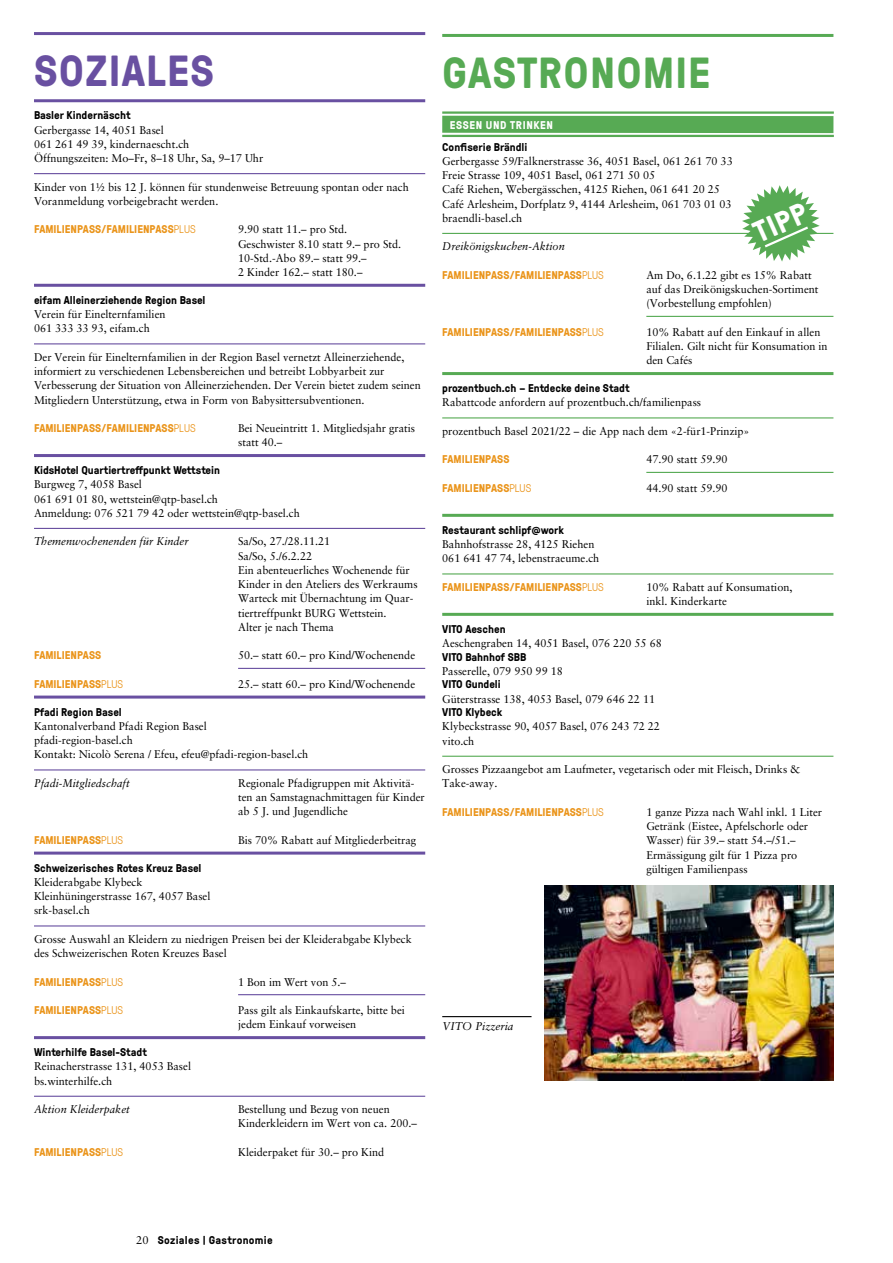
<style>
.page{position:relative;width:893px;height:1263px;background:#fff}
.page>*{position:absolute;margin:0;border:0;box-sizing:border-box;transform-origin:0 0}
.t1{font:700 43.5px "GT Pressura";letter-spacing:.025em;color:#57aa54}
.t2{font:700 43.5px "GT Pressura";letter-spacing:.025em;color:#6950a1}
.t3{font:700 29.85px "GT Pressura";color:#fff}
.t4{font:11.25px/14.2px "Sabon";color:#000}
.t5{font:700 11.25px "GT Pressura";color:#ea941a}
.t6{font:700 11.25px "GT Pressura";color:#000}
.t7{font:italic 11.25px "Sabon";color:#000}
.t8{font:700 11.25px "GT Pressura";letter-spacing:.025em;color:#000}
.t9{font:700 11.25px "GT Pressura";letter-spacing:.05em;color:#fff}
.s1{font-weight:300}
.s2{font-family:"Sabon";font-weight:400}
</style>
<div class="page">
<hr style="left:34px;top:99px;width:391px;height:3px;background:#6950a1">
<hr style="left:34px;top:173px;width:391px;height:1px;background:#6950a1">
<hr style="left:34px;top:284px;width:391px;height:3px;background:#6950a1">
<hr style="left:34px;top:343px;width:391px;height:1px;background:#6950a1">
<hr style="left:34px;top:454px;width:391px;height:3px;background:#6950a1">
<hr style="left:34px;top:528px;width:391px;height:1px;background:#6950a1">
<hr style="left:238px;top:668px;width:187px;height:1px;background:#6950a1">
<hr style="left:34px;top:695px;width:391px;height:3px;background:#6950a1">
<hr style="left:34px;top:769px;width:391px;height:1px;background:#6950a1">
<hr style="left:34px;top:851px;width:391px;height:3px;background:#6950a1">
<hr style="left:34px;top:925px;width:391px;height:1px;background:#6950a1">
<hr style="left:238px;top:994px;width:187px;height:1px;background:#6950a1">
<hr style="left:34px;top:1036px;width:391px;height:3px;background:#6950a1">
<hr style="left:34px;top:1096px;width:391px;height:1px;background:#6950a1">
<hr style="left:34px;top:32px;width:391px;height:3px;background:#6950a1">
<hr style="left:442px;top:233px;width:391px;height:1px;background:#57aa54">
<hr style="left:646px;top:316px;width:187px;height:1px;background:#57aa54">
<hr style="left:442px;top:372px;width:391px;height:3px;background:#57aa54">
<hr style="left:442px;top:417px;width:391px;height:1px;background:#57aa54">
<hr style="left:646px;top:472px;width:187px;height:1px;background:#57aa54">
<hr style="left:442px;top:514px;width:391px;height:3px;background:#57aa54">
<hr style="left:442px;top:573px;width:391px;height:1px;background:#57aa54">
<hr style="left:442px;top:613px;width:391px;height:3px;background:#57aa54">
<hr style="left:442px;top:756px;width:391px;height:1px;background:#57aa54">
<hr style="left:442px;top:34px;width:391px;height:3px;background:#57aa54">
<div style="left:442px;top:116px;width:391px;height:17px;background:#57aa54"></div>
<hr style="left:442px;top:111px;width:392px;height:3px;background:#57aa54">
<hr style="left:442px;top:135px;width:392px;height:2px;background:#57aa54">
<svg style="left:742px;top:185px;width:78px;height:77px"></svg>
<img style="left:544px;top:886px;width:289px;height:194px">
<hr style="left:442px;top:1016px;width:89px;height:1px;background:#000">
<h1 class="t2" style="left:34px;top:39px;width:181px">SOZIALES</h1>
<p class="t6" style="left:34px;top:107px;width:98px">Basler Kindernäscht</p>
<p class="t4" style="left:34px;top:122px;width:231px">Gerbergasse 14, 4051 Basel<br>061 261 49 39, kindernaescht.ch<br>Öffnungszeiten: Mo–Fr, 8–18 Uhr, Sa, 9–17 Uhr</p>
<p class="t4" style="left:34px;top:179px;width:376px">Kinder von 1½ bis 12 J. können für stundenweise Betreuung spontan oder nach<br>Voranmeldung vorbeigebracht werden.</p>
<p class="t5" style="left:34px;top:221px;width:163px">FAMILIENPASS/FAMILIENPASS<span class="s1">PLUS</span></p>
<p class="t4" style="left:238px;top:222px;width:165px">9.90 statt 11.– pro Std.<br>Geschwister 8.10 statt 9.– pro Std.<br>10-Std.-Abo 89.– statt 99.–<br>2 Kinder 162.– statt 180.–</p>
<p class="t6" style="left:34px;top:292px;width:173px">eifam Alleinerziehende Region Basel</p>
<p class="t4" style="left:34px;top:307px;width:133px">Verein für Einelternfamilien<br>061 333 33 93, eifam.ch</p>
<p class="t4" style="left:34px;top:350px;width:388px">Der Verein für Einelternfamilien in der Region Basel vernetzt Alleinerziehende, informiert zu verschiedenen Lebensbereichen und betreibt Lobbyarbeit zur Verbesserung der Situation von Alleinerziehenden. Der Verein bietet zudem seinen Mitgliedern Unterstützung, etwa in Form von Babysittersubventionen.</p>
<p class="t5" style="left:34px;top:420px;width:163px">FAMILIENPASS/FAMILIENPASS<span class="s1">PLUS</span></p>
<p class="t4" style="left:238px;top:421px;width:179px">Bei Neueintritt 1. Mitgliedsjahr gratis statt 40.–</p>
<p class="t6" style="left:34px;top:462px;width:188px">KidsHotel Quartiertreffpunkt Wettstein</p>
<p class="t4" style="left:34px;top:477px;width:267px">Burgweg 7, 4058 Basel<br>061 691 01 80, wettstein@qtp-basel.ch<br>Anmeldung: 076 521 79 42 oder wettstein@qtp-basel.ch</p>
<p class="t7" style="left:34px;top:535px;width:156px">Themenwochenenden für Kinder</p>
<p class="t4" style="left:238px;top:534px;width:181px">Sa/So, 27./28.11.21<br>Sa/So, 5./6.2.22<br>Ein abenteuerliches Wochenende für<br>Kinder in den Ateliers des Werkraums<br>Warteck mit Übernachtung im Quar&shy;tiertreffpunkt BURG Wettstein.<br>Alter je nach Thema</p>
<p class="t5" style="left:34px;top:647px;width:69px">FAMILIENPASS</p>
<p class="t4" style="left:238px;top:648px;width:179px">50.– statt 60.– pro Kind/Wochenende</p>
<p class="t5" style="left:34px;top:676px;width:91px">FAMILIENPASS<span class="s1">PLUS</span></p>
<p class="t4" style="left:238px;top:677px;width:179px">25.– statt 60.– pro Kind/Wochenende</p>
<p class="t6" style="left:34px;top:703px;width:89px">Pfadi Region Basel</p>
<p class="t4" style="left:34px;top:719px;width:276px">Kantonalverband Pfadi Region Basel pfadi-region-basel.ch<br>Kontakt: Nicolò Serena / Efeu, efeu@pfadi-region-basel.ch</p>
<p class="t7" style="left:34px;top:776px;width:97px">Pfadi-Mitgliedschaft</p>
<p class="t4" style="left:238px;top:776px;width:188px">Regionale Pfadigruppen mit Aktivitä&shy;ten an Samstagnachmittagen für Kinder ab 5 J. und Jugendliche</p>
<p class="t5" style="left:34px;top:832px;width:91px">FAMILIENPASS<span class="s1">PLUS</span></p>
<p class="t4" style="left:238px;top:833px;width:180px">Bis 70% Rabatt auf Mitgliederbeitrag</p>
<p class="t6" style="left:34px;top:859px;width:169px">Schweizerisches Rotes Kreuz Basel</p>
<p class="t4" style="left:34px;top:875px;width:178px">Kleiderabgabe Klybeck<br>Kleinhüningerstrasse 167, 4057 Basel srk-basel.ch</p>
<p class="t4" style="left:34px;top:932px;width:379px">Grosse Auswahl an Kleidern zu niedrigen Preisen bei der Kleiderabgabe Klybeck des Schweizerischen Roten Kreuzes Basel</p>
<p class="t5" style="left:34px;top:973px;width:91px">FAMILIENPASS<span class="s1">PLUS</span></p>
<p class="t4" style="left:238px;top:974px;width:109px">1 Bon im Wert von 5.–</p>
<p class="t5" style="left:34px;top:1002px;width:91px">FAMILIENPASS<span class="s1">PLUS</span></p>
<p class="t4" style="left:238px;top:1003px;width:168px">Pass gilt als Einkaufskarte, bitte bei jedem Einkauf vorweisen</p>
<p class="t6" style="left:34px;top:1044px;width:114px">Winterhilfe Basel-Stadt</p>
<p class="t4" style="left:34px;top:1059px;width:159px">Reinacherstrasse 131, 4053 Basel bs.winterhilfe.ch</p>
<p class="t7" style="left:34px;top:1103px;width:97px">Aktion Kleiderpaket</p>
<p class="t4" style="left:238px;top:1102px;width:180px">Bestellung und Bezug von neuen<br>Kinderkleidern im Wert von ca. 200.–</p>
<p class="t5" style="left:34px;top:1144px;width:91px">FAMILIENPASS<span class="s1">PLUS</span></p>
<p class="t4" style="left:238px;top:1145px;width:148px">Kleiderpaket für 30.– pro Kind</p>
<h1 class="t1" style="left:442px;top:41px;width:270px">GASTRONOMIE</h1>
<p class="t9" style="left:450px;top:117px;width:105px">ESSEN UND TRINKEN</p>
<p class="t6" style="left:442px;top:138px;width:87px">Confiserie Brändli</p>
<p class="t4" style="left:442px;top:154px;width:292px">Gerbergasse 59/Falknerstrasse 36, 4051 Basel, 061 261 70 33<br>Freie Strasse 109, 4051 Basel, 061 271 50 05<br>Café Riehen, Webergässchen, 4125 Riehen, 061 641 20 25<br>Café Arlesheim, Dorfplatz 9, 4144 Arlesheim, 061 703 01 03 braendli-basel.ch</p>
<p class="t7" style="left:442px;top:240px;width:124px">Dreikönigskuchen-Aktion</p>
<p class="t5" style="left:442px;top:267px;width:163px">FAMILIENPASS/FAMILIENPASS<span class="s1">PLUS</span></p>
<p class="t4" style="left:646px;top:268px;width:174px">Am Do, 6.1.22 gibt es 15% Rabatt auf das Dreikönigskuchen-Sortiment (Vorbestellung empfohlen)</p>
<p class="t5" style="left:442px;top:324px;width:163px">FAMILIENPASS/FAMILIENPASS<span class="s1">PLUS</span></p>
<p class="t4" style="left:646px;top:325px;width:183px">10% Rabatt auf den Einkauf in allen<br>Filialen. Gilt nicht für Konsumation in den Cafés</p>
<p class="t6" style="left:442px;top:380px;width:189px">prozentbuch.ch – Entdecke deine Stadt</p>
<p class="t4" style="left:442px;top:395px;width:260px">Rabattcode anfordern auf prozentbuch.ch/familienpass</p>
<p class="t4" style="left:442px;top:424px;width:309px">prozentbuch Basel 2021/22 – die App nach dem «2-für1-Prinzip»</p>
<p class="t5" style="left:442px;top:451px;width:69px">FAMILIENPASS</p>
<p class="t4" style="left:646px;top:452px;width:83px">47.90 statt 59.90</p>
<p class="t5" style="left:442px;top:480px;width:91px">FAMILIENPASS<span class="s1">PLUS</span></p>
<p class="t4" style="left:646px;top:481px;width:83px">44.90 statt 59.90</p>
<p class="t6" style="left:442px;top:522px;width:123px">Restaurant schlipf@work</p>
<p class="t4" style="left:442px;top:537px;width:159px">Bahnhofstrasse 28, 4125 Riehen<br>061 641 47 74, lebenstraeume.ch</p>
<p class="t5" style="left:442px;top:579px;width:163px">FAMILIENPASS/FAMILIENPASS<span class="s1">PLUS</span></p>
<p class="t4" style="left:646px;top:580px;width:148px">10% Rabatt auf Konsumation, inkl. Kinderkarte</p>
<p class="t6" style="left:442px;top:621px;width:65px">VITO Aeschen</p>
<p class="t4" style="left:442px;top:636px;width:221px">Aeschengraben 14, 4051 Basel, 076 220 55 68</p>
<p class="t6" style="left:442px;top:648px;width:85px">VITO Bahnhof SBB</p>
<p class="t4" style="left:442px;top:664px;width:122px">Passerelle, 079 950 99 18</p>
<p class="t6" style="left:442px;top:676px;width:60px">VITO Gundeli</p>
<p class="t4" style="left:442px;top:691px;width:214px">Güterstrasse 138, 4053 Basel, 079 646 22 11</p>
<p class="t6" style="left:442px;top:704px;width:62px">VITO Klybeck</p>
<p class="t4" style="left:442px;top:719px;width:219px">Klybeckstrasse 90, 4057 Basel, 076 243 72 22 vito.ch</p>
<p class="t4" style="left:442px;top:762px;width:360px">Grosses Pizzaangebot am Laufmeter, vegetarisch oder mit Fleisch, Drinks &amp;<br>Take-away.</p>
<p class="t5" style="left:442px;top:804px;width:163px">FAMILIENPASS/FAMILIENPASS<span class="s1">PLUS</span></p>
<p class="t4" style="left:646px;top:805px;width:177px">1 ganze Pizza nach Wahl inkl. 1 Liter<br>Getränk (Eistee, Apfelschorle oder<br>Wasser) für 39.– statt 54.–/51.–<br>Ermässigung gilt für 1 Pizza pro gültigen Familienpass</p>
<h2 class="t3" style="left:746px;top:214px;width:57px;rotate:-24deg">TIPP</h2>
<p class="t7" style="left:442px;top:1019px;width:73px">VITO Pizzeria</p>
<p class="t8" style="left:136px;top:1231px;width:138px"><span class="s2">20</span> Soziales | Gastronomie</p>
</div>
